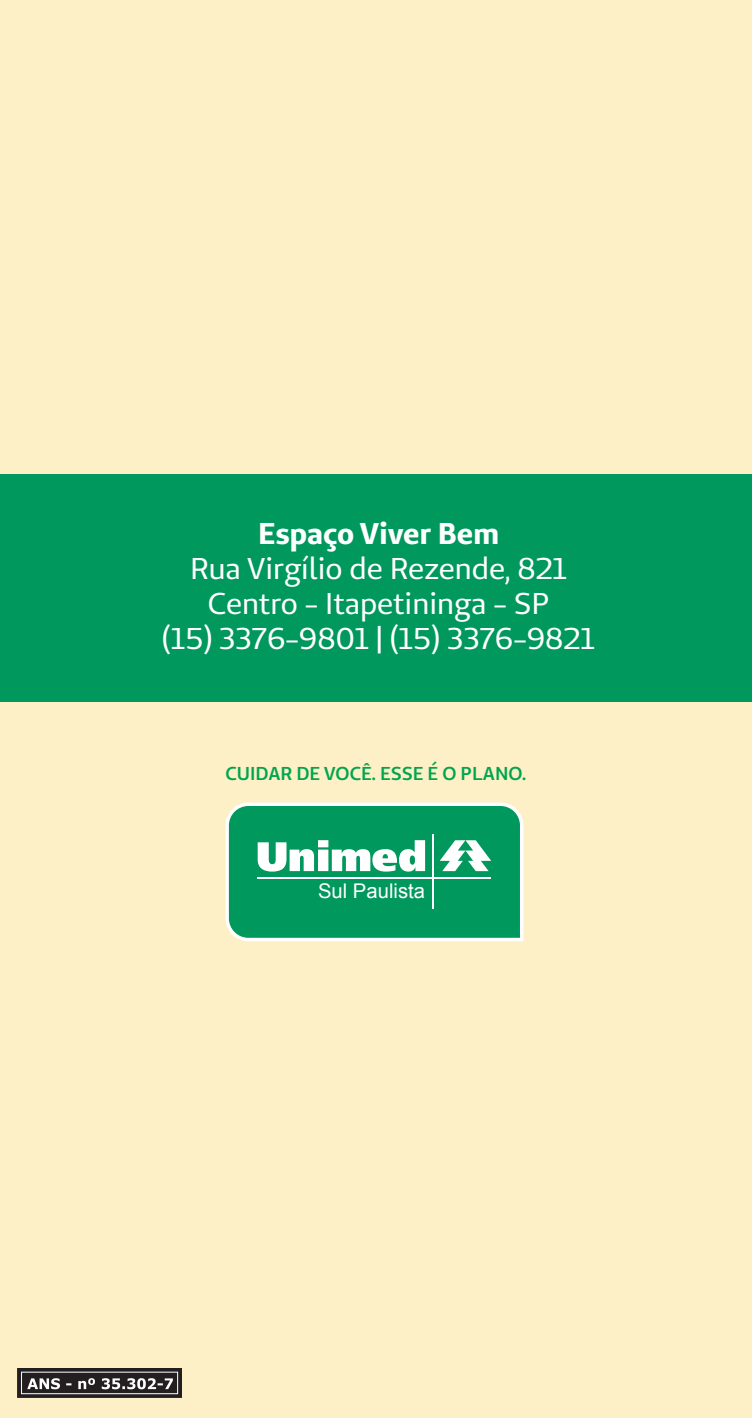
<style>
.page{position:relative;width:752px;height:1418px;background:#fff}
.page>*{position:absolute;margin:0;border:0;box-sizing:border-box;transform-origin:0 0}
.t1{font:30px/35px "Unimed Sans";color:#fff;text-align:center}
.t2{font:700 30px "Unimed Sans";color:#fff}
.t3{font:20.25px "Arial";color:#fff}
.t4{font:600 18.75px "Unimed Sans";color:#00a54f}
</style>
<div class="page">
<div style="left:0;top:0;width:751px;height:1417px;background:#fef0c6"></div>
<svg style="left:225px;top:802px;width:298px;height:139px;background:#2eaa78"></svg>
<hr style="left:257px;top:876px;width:234px;height:2px;background:#fff">
<img style="left:18px;top:1368px;width:164px;height:29px">
<div style="left:0;top:474px;width:751px;height:227px;background:#00985c"></div>
<p class="t2" style="left:258px;top:513px;width:242px">Espaço Viver Bem</p>
<p class="t1" style="left:162px;top:550px;width:434px">Rua Virgílio de Rezende, 821<br>Centro - Itapetininga - SP<br>(15) 3376-9801 | (15) 3376-9821</p>
<p class="t4" style="left:225px;top:760px;width:302px">CUIDAR DE VOCÊ. ESSE É O PLANO.</p>
<p class="t3" style="left:318px;top:878px;width:108px">Sul Paulista</p>
</div>
